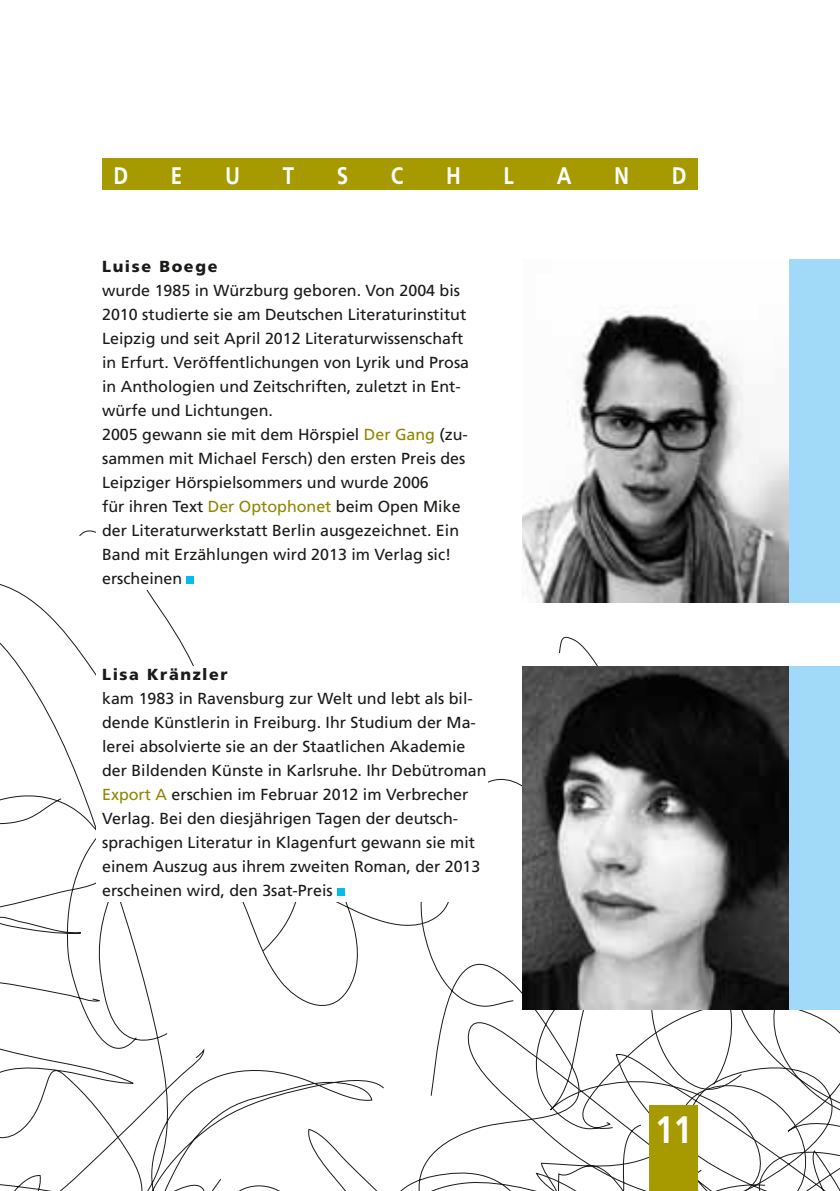
<style>
.page{position:relative;width:840px;height:1191px;background:#fff}
.page>*{position:absolute;margin:0;border:0;box-sizing:border-box;transform-origin:0 0}
.t1{font:700 40px "Frutiger Cnd";color:#fff}
.t2{font:700 25px "Frutiger Cnd";color:#fff}
.t3{font:16px/24px "Frutiger";color:#1a1a18}
.t4{font:900 16px "Frutiger";letter-spacing:.1em;color:#1a1a18}
.s1{color:#918600}
</style>
<div class="page">
<svg style="left:0;top:699px;width:839px;height:348px"></svg>
<svg style="left:0;top:1047px;width:839px;height:144px"></svg>
<div style="left:102px;top:159px;width:595px;height:31px;background:#a79a00"></div>
<div style="left:649px;top:1106px;width:48px;height:85px;background:#a79a00"></div>
<div style="left:187px;top:576px;width:7px;height:8px;background:#04bbee"></div>
<div style="left:527px;top:260px;width:312px;height:343px;background:#a1daf8"></div>
<img style="left:522px;top:260px;width:266px;height:343px">
<div style="left:96px;top:666px;width:392px;height:235px;background:#fff"></div>
<div style="left:337px;top:888px;width:7px;height:8px;background:#04bbee"></div>
<div style="left:527px;top:666px;width:312px;height:343px;background:#a1daf8"></div>
<img style="left:522px;top:666px;width:266px;height:343px">
<h2 class="t2" style="left:113px;top:161px;width:53px">DEUTSCHLAND</h2>
<p class="t4" style="left:102px;top:256px;width:117px">Luise Boege</p>
<p class="t3" style="left:102px;top:278px;width:368px">wurde 1985 in Würzburg geboren. Von 2004 bis 2010 studierte sie am Deutschen Literaturinstitut Leipzig und seit April 2012 Literaturwissenschaft in Erfurt. Veröffentlichungen von Lyrik und Prosa in Anthologien und Zeitschriften, zuletzt in Ent&shy;würfe und Lichtungen.<br>2005 gewann sie mit dem Hörspiel <span class="s1">Der Gang</span> (zu&shy;sammen mit Michael Fersch) den ersten Preis des Leipziger Hörspielsommers und wurde 2006<br>für ihren Text <span class="s1">Der Optophonet</span> beim Open Mike der Literaturwerkstatt Berlin ausgezeichnet. Ein Band mit Erzählungen wird 2013 im Verlag sic! erscheinen</p>
<p class="t4" style="left:102px;top:664px;width:127px">Lisa Kränzler</p>
<p class="t3" style="left:102px;top:686px;width:386px">kam 1983 in Ravensburg zur Welt und lebt als bil&shy;dende Künstlerin in Freiburg. Ihr Studium der Ma&shy;lerei absolvierte sie an der Staatlichen Akademie der Bildenden Künste in Karlsruhe. Ihr Debütroman <span class="s1">Export A</span> erschien im Februar 2012 im Verbrecher Verlag. Bei den diesjährigen Tagen der deutsch&shy;sprachigen Literatur in Klagenfurt gewann sie mit einem Auszug aus ihrem zweiten Roman, der 2013 erscheinen wird, den 3sat-Preis</p>
<h1 class="t1" style="left:655px;top:1106px;width:38px">11</h1>
</div>
